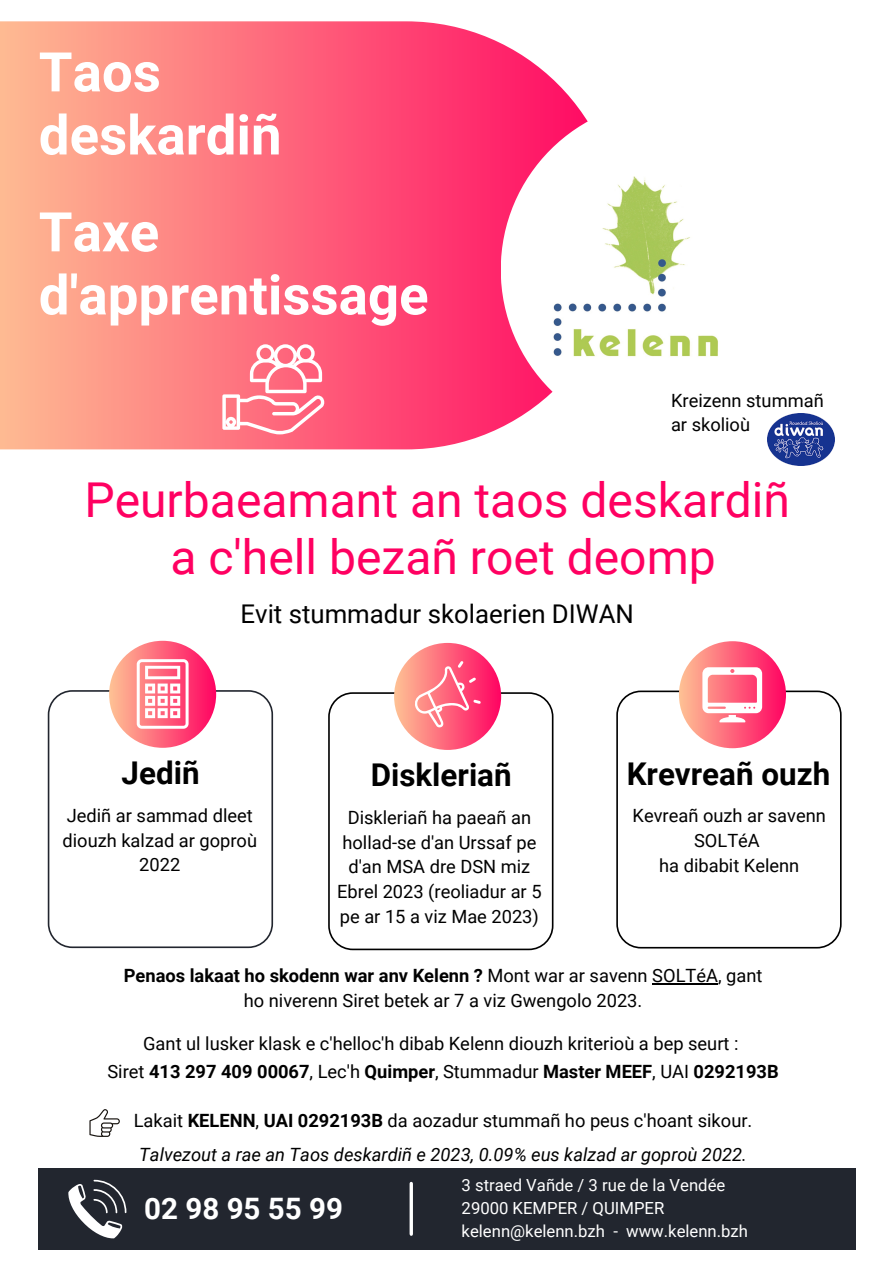
<style>
.page{position:relative;width:894px;height:1264px;background:#fff}
.page>*{position:absolute;margin:0;border:0;box-sizing:border-box;transform-origin:0 0}
.t1{font:700 54.6px "Roboto";color:#fff}
.t2{font:48px "Roboto";color:#ff0061}
.t3{font:700 31.35px "Roboto";color:#000}
.t4{font:700 29.55px "Roboto";color:#fff}
.t5{font:25.8px "Roboto";color:#000}
.t6{font:18.3px/24.8px "Roboto";color:#000;text-align:center}
.t7{font:700 18.3px "Roboto";color:#000}
.t8{font:italic 18.3px "Roboto";color:#000}
.t9{font:16.65px "Roboto";color:#fff}
.s1{font-weight:400}
.s2{font-weight:700}
</style>
<div class="page">
<svg style="left:0;top:21px;width:588px;height:428px;background:#fe7383"></svg>
<div style="left:500px;top:100px;width:340px;height:339px;background:#fff;border-radius:50%"></div>
<svg style="left:616px;top:690px;width:225px;height:258px"></svg>
<svg style="left:678px;top:641px;width:107px;height:107px;background:#fe667e"></svg>
<svg style="left:702px;top:667px;width:60px;height:55px"></svg>
<svg style="left:48px;top:690px;width:225px;height:258px"></svg>
<svg style="left:109px;top:640px;width:107px;height:107px;background:#fe677f"></svg>
<svg style="left:137px;top:659px;width:51px;height:69px"></svg>
<svg style="left:328px;top:692px;width:225px;height:258px"></svg>
<div style="left:394px;top:643px;width:107px;height:107px;background:linear-gradient(to right,#fec395,#ff0462);border-radius:50%"></div>
<svg style="left:413px;top:661px;width:67px;height:66px;background:#fe788d"></svg>
<hr style="left:652px;top:982px;width:65px;height:2px;background:#000">
<svg style="left:89px;top:1109px;width:31px;height:27px"></svg>
<img style="left:553px;top:176px;width:165px;height:181px">
<svg style="left:222px;top:344px;width:103px;height:90px"></svg>
<img style="left:767px;top:413px;width:67px;height:52px">
<div style="left:39px;top:1168px;width:816px;height:81px;background:#22262f"></div>
<svg style="left:68px;top:1179px;width:58px;height:59px"></svg>
<svg style="left:409px;top:1183px;width:4px;height:51px"></svg>
<p class="t1" style="left:39px;top:41px;width:124px">Taos</p>
<p class="t1" style="left:39px;top:104px;width:244px">deskardiñ</p>
<p class="t1" style="left:39px;top:201px;width:122px">Taxe</p>
<p class="t1" style="left:39px;top:264px;width:391px">d'apprentissage</p>
<p class="t6" style="left:670px;top:388px;width:154px">Kreizenn stummañ</p>
<p class="t6" style="left:670px;top:413px;width:81px">ar skolioù</p>
<p class="t2" style="left:84px;top:472px;width:707px">Peurbaeamant an taos deskardiñ</p>
<p class="t2" style="left:170px;top:529px;width:546px">a c'hell bezañ roet deomp</p>
<p class="t5" style="left:240px;top:599px;width:395px">Evit stummadur skolaerien DIWAN</p>
<p class="t3" style="left:122px;top:755px;width:79px">Jediñ</p>
<p class="t6" style="left:62px;top:803px;width:196px">Jediñ ar sammad dleet diouzh kalzad ar goproù<br>2022</p>
<p class="t3" style="left:370px;top:757px;width:142px">Diskleriañ</p>
<p class="t6" style="left:337px;top:805px;width:206px">Diskleriañ ha paeañ an hollad-se d'an Urssaf pe d'an MSA dre DSN miz<br>Ebrel 2023 (reoliadur ar 5 pe ar 15 a viz Mae 2023)</p>
<p class="t3" style="left:626px;top:755px;width:205px">Krevreañ ouzh</p>
<p class="t6" style="left:632px;top:803px;width:195px">Kevreañ ouzh ar savenn<br>SOLTéA</p>
<p class="t6" style="left:659px;top:853px;width:141px">ha dibabit Kelenn</p>
<p class="t7" style="left:124px;top:964px;width:640px">Penaos lakaat ho skodenn war anv Kelenn ? <span class="s1">Mont war ar savenn SOLTéA, gant</span></p>
<p class="t6" style="left:244px;top:988px;width:400px">ho niverenn Siret betek ar 7 a viz Gwengolo 2023.</p>
<p class="t6" style="left:143px;top:1031px;width:596px">Gant ul lusker klask e c'helloc'h dibab Kelenn diouzh kriterioù a bep seurt :</p>
<p class="t7" style="left:107px;top:1060px;width:672px"><span class="s1">Siret</span> 413 297 409 00067<span class="s1">, Lec'h</span> Quimper<span class="s1">, Stummadur</span> Master MEEF<span class="s1">, UAI</span> 0292193B</p>
<p class="t6" style="left:134px;top:1108px;width:620px">Lakait <span class="s2">KELENN</span>, <span class="s2">UAI 0292193B</span> da aozadur stummañ ho peus c'hoant sikour.</p>
<p class="t8" style="left:139px;top:1143px;width:609px">Talvezout a rae an Taos deskardiñ e 2023, 0.09% eus kalzad ar goproù 2022.</p>
<p class="t4" style="left:144px;top:1191px;width:200px">02 98 95 55 99</p>
<p class="t9" style="left:461px;top:1175px;width:265px">3 straed Vañde / 3 rue de la Vendée</p>
<p class="t9" style="left:461px;top:1198px;width:204px">29000 KEMPER / QUIMPER</p>
<p class="t9" style="left:461px;top:1221px;width:288px">kelenn@kelenn.bzh - www.kelenn.bzh</p>
</div>
